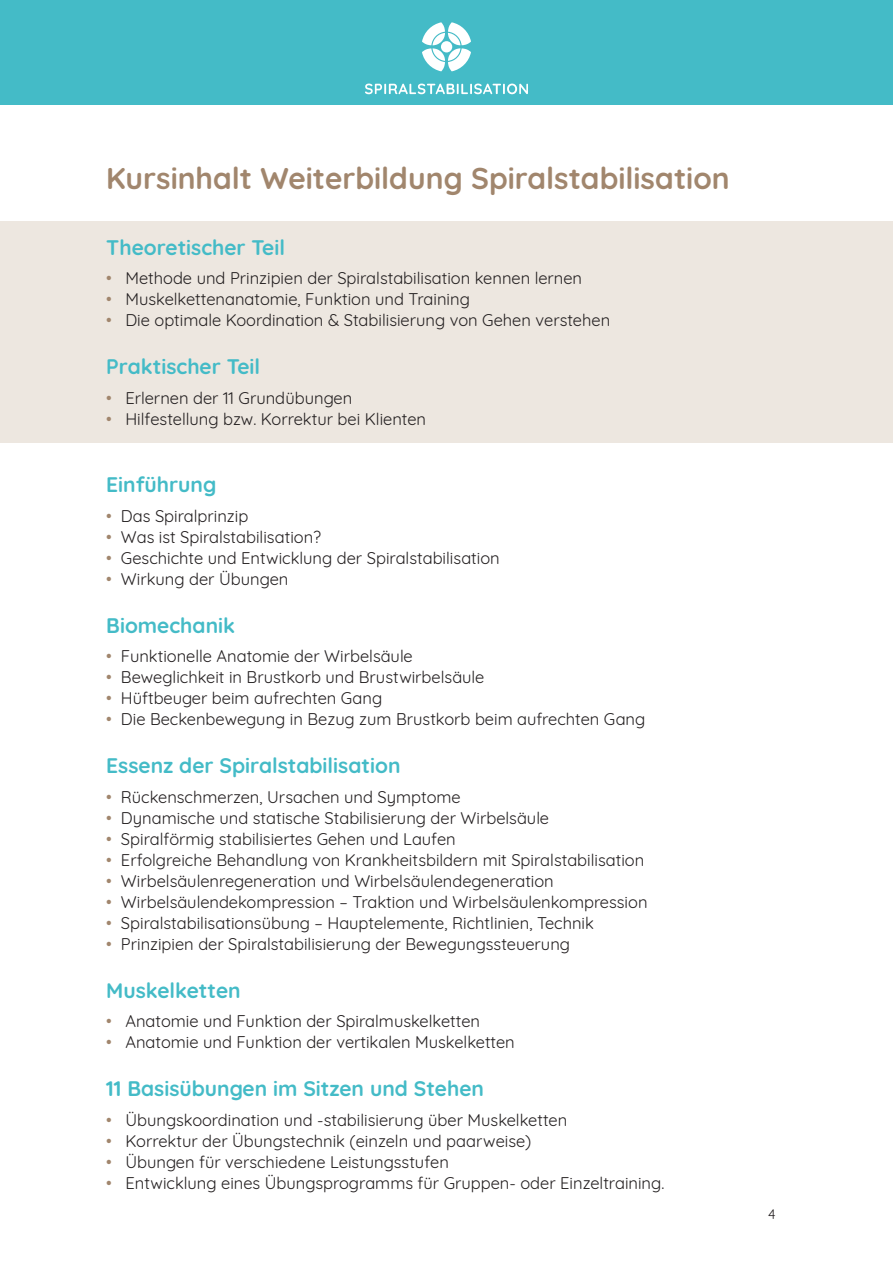
<style>
.page{position:relative;width:893px;height:1263px;background:#fff}
.page>*{position:absolute;margin:0;border:0;box-sizing:border-box;transform-origin:0 0}
.t1{font:700 30px "Quicksand";color:#a1866d}
.t2{font:700 21px "Quicksand";color:#44bbc7}
.t3{font:16.5px "Quicksand";color:#231f20}
.t4{font:13.5px "Quicksand";color:#231f20}
.s1{color:#a1866d}
</style>
<div class="page">
<div style="left:0;top:0;width:893px;height:104px;background:#44bbc7"></div>
<div style="left:0;top:221px;width:893px;height:221px;background:#ede7e0"></div>
<svg style="left:422px;top:22px;width:49px;height:49px"></svg>
<div style="left:441px;top:41px;width:11px;height:11px;background:#fff;border-radius:50%"></div>
<svg style="left:365px;top:83px;width:163px;height:11px"></svg>
<h1 class="t1" style="left:106px;top:153px;width:625px">Kursinhalt Weiterbildung Spiralstabilisation</h1>
<p class="t2" style="left:106px;top:230px;width:180px">Theoretischer Teil</p>
<p class="t3" style="left:106px;top:266px;width:477px"><span class="s1">•</span> Methode und Prinzipien der Spiralstabilisation kennen lernen</p>
<p class="t3" style="left:106px;top:287px;width:365px"><span class="s1">•</span> Muskelkettenanatomie, Funktion und Training</p>
<p class="t3" style="left:106px;top:308px;width:505px"><span class="s1">•</span> Die optimale Koordination &amp; Stabilisierung von Gehen verstehen</p>
<p class="t2" style="left:106px;top:349px;width:155px">Praktischer Teil</p>
<p class="t3" style="left:106px;top:385px;width:248px"><span class="s1">•</span> Erlernen der 11 Grundübungen</p>
<p class="t3" style="left:106px;top:406px;width:321px"><span class="s1">•</span> Hilfestellung bzw. Korrektur bei Klienten</p>
<p class="t2" style="left:106px;top:467px;width:112px">Einführung</p>
<p class="t3" style="left:106px;top:503px;width:144px"><span class="s1">•</span> Das Spiralprinzip</p>
<p class="t3" style="left:106px;top:524px;width:216px"><span class="s1">•</span> Was ist Spiralstabilisation?</p>
<p class="t3" style="left:106px;top:545px;width:395px"><span class="s1">•</span> Geschichte und Entwicklung der Spiralstabilisation</p>
<p class="t3" style="left:106px;top:566px;width:184px"><span class="s1">•</span> Wirkung der Übungen</p>
<p class="t2" style="left:106px;top:608px;width:130px">Biomechanik</p>
<p class="t3" style="left:106px;top:644px;width:308px"><span class="s1">•</span> Funktionelle Anatomie der Wirbelsäule</p>
<p class="t3" style="left:106px;top:665px;width:380px"><span class="s1">•</span> Beweglichkeit in Brustkorb und Brustwirbelsäule</p>
<p class="t3" style="left:106px;top:686px;width:277px"><span class="s1">•</span> Hüftbeuger beim aufrechten Gang</p>
<p class="t3" style="left:106px;top:707px;width:541px"><span class="s1">•</span> Die Beckenbewegung in Bezug zum Brustkorb beim aufrechten Gang</p>
<p class="t2" style="left:106px;top:748px;width:296px">Essenz der Spiralstabilisation</p>
<p class="t3" style="left:106px;top:784px;width:356px"><span class="s1">•</span> Rückenschmerzen, Ursachen und Symptome</p>
<p class="t3" style="left:106px;top:805px;width:444px"><span class="s1">•</span> Dynamische und statische Stabilisierung der Wirbelsäule</p>
<p class="t3" style="left:106px;top:826px;width:351px"><span class="s1">•</span> Spiralförmig stabilisiertes Gehen und Laufen</p>
<p class="t3" style="left:106px;top:847px;width:539px"><span class="s1">•</span> Erfolgreiche Behandlung von Krankheitsbildern mit Spiralstabilisation</p>
<p class="t3" style="left:106px;top:868px;width:449px"><span class="s1">•</span> Wirbelsäulenregeneration und Wirbelsäulendegeneration</p>
<p class="t3" style="left:106px;top:889px;width:543px"><span class="s1">•</span> Wirbelsäulendekompression – Traktion und Wirbelsäulenkompression</p>
<p class="t3" style="left:106px;top:910px;width:489px"><span class="s1">•</span> Spiralstabilisationsübung – Hauptelemente, Richtlinien, Technik</p>
<p class="t3" style="left:106px;top:931px;width:465px"><span class="s1">•</span> Prinzipien der Spiralstabilisierung der Bewegungssteuerung</p>
<p class="t2" style="left:106px;top:973px;width:136px">Muskelketten</p>
<p class="t3" style="left:106px;top:1009px;width:375px"><span class="s1">•</span> Anatomie und Funktion der Spiralmuskelketten</p>
<p class="t3" style="left:106px;top:1030px;width:410px"><span class="s1">•</span> Anatomie und Funktion der vertikalen Muskelketten</p>
<p class="t2" style="left:106px;top:1071px;width:379px">11 Basisübungen im Sitzen und Stehen</p>
<p class="t3" style="left:106px;top:1107px;width:462px"><span class="s1">•</span> Übungskoordination und -stabilisierung über Muskelketten</p>
<p class="t3" style="left:106px;top:1128px;width:427px"><span class="s1">•</span> Korrektur der Übungstechnik (einzeln und paarweise)</p>
<p class="t3" style="left:106px;top:1149px;width:344px"><span class="s1">•</span> Übungen für verschiedene Leistungsstufen</p>
<p class="t3" style="left:106px;top:1170px;width:560px"><span class="s1">•</span> Entwicklung eines Übungsprogramms für Gruppen- oder Einzeltraining.</p>
<p class="t4" style="left:768px;top:1204px;width:9px">4</p>
</div>
